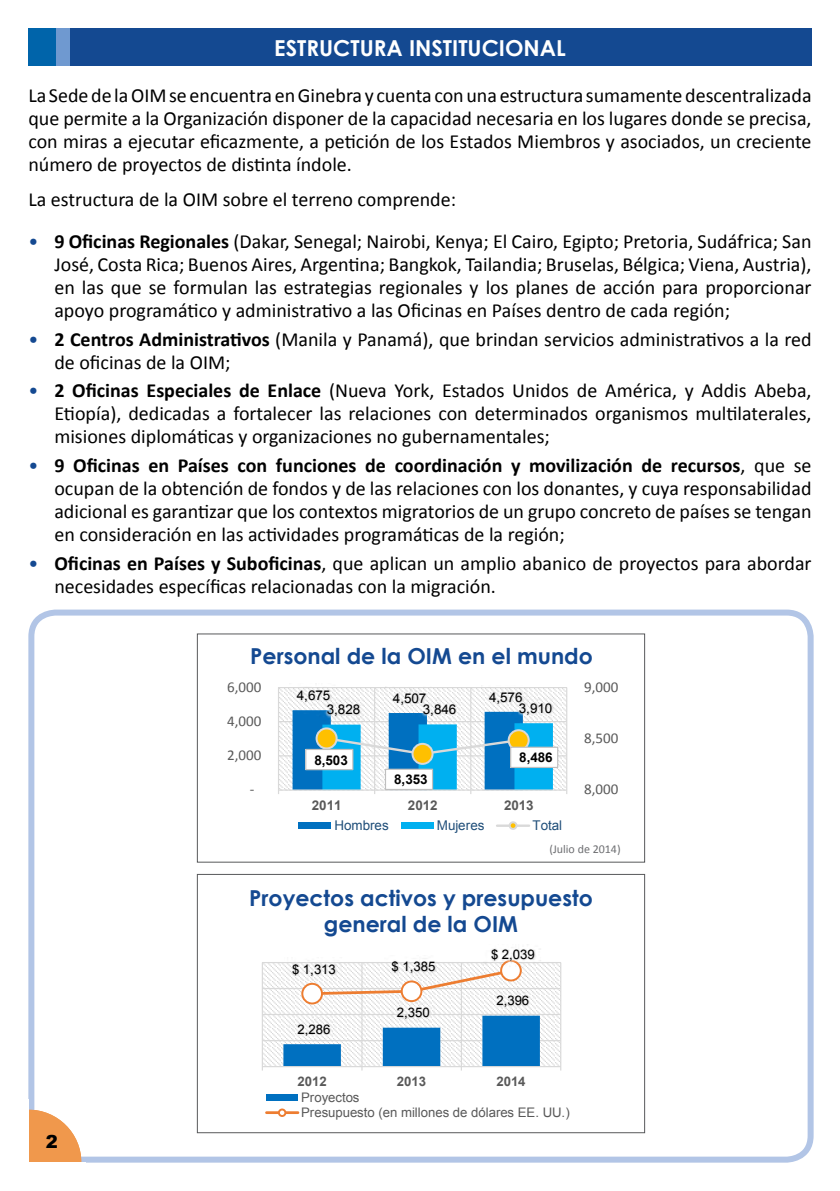
<style>
.page{position:relative;width:840px;height:1191px;background:#fff}
.page>*{position:absolute;margin:0;border:0;box-sizing:border-box;transform-origin:0 0}
.t1{font:700 22px/26.4px "Century Gothic";color:#144991;text-align:center}
.t2{font:700 22px "Century Gothic";color:#fff}
.t3{font:20px/23px "Calibri";color:#000;text-align:justify}
.t4{font:900 18px "Arial";color:#000}
.t5{font:15px "Calibri";color:#595959}
.t6{font:13.4px "Arial";letter-spacing:-.005em;color:#000}
.t7{font:13.4px "Arial";letter-spacing:-.005em;color:#1f4e79}
.t8{font:700 13.4px "Arial";letter-spacing:-.005em;color:#000}
.t9{font:700 13.4px "Arial";letter-spacing:-.005em;color:#595959}
.t10{font:13.2px/14.8px "Arial";letter-spacing:-.005em;color:#595959}
.t11{font:13.2px "Arial";letter-spacing:-.005em;color:#000}
.t12{font:700 13.2px "Arial";letter-spacing:-.005em;color:#595959}
.t13{font:12px "Calibri";color:#6d6e71}
.s1{color:#144991}
.s2{font-weight:700}
</style>
<div class="page">
<svg style="left:263px;top:963px;width:297px;height:103px"></svg>
<hr style="left:262px;top:1040px;width:298px;height:1px;background:#d9d9d9">
<hr style="left:262px;top:1014px;width:298px;height:1px;background:#d9d9d9">
<hr style="left:262px;top:988px;width:298px;height:1px;background:#d9d9d9">
<hr style="left:262px;top:962px;width:298px;height:1px;background:#d9d9d9">
<hr style="left:261px;top:962px;width:2px;height:104px;background:#d9d9d9">
<hr style="left:361px;top:962px;width:1px;height:104px;background:#d9d9d9">
<hr style="left:460px;top:962px;width:1px;height:104px;background:#d9d9d9">
<hr style="left:560px;top:962px;width:1px;height:104px;background:#d9d9d9">
<hr style="left:262px;top:1066px;width:298px;height:1px;background:#d9d9d9">
<svg style="left:283px;top:1015px;width:256px;height:55px"></svg>
<svg style="left:322px;top:967px;width:192px;height:29px"></svg>
<div style="left:302px;top:983px;width:20px;height:20px;background:#fff;border-radius:50%"></div>
<div style="left:301px;top:982px;width:22px;height:22px;border:2px solid #ed7d31;border-radius:50%"></div>
<div style="left:401px;top:981px;width:20px;height:20px;background:#fff;border-radius:50%"></div>
<div style="left:400px;top:980px;width:22px;height:22px;border:2px solid #ed7d31;border-radius:50%"></div>
<div style="left:501px;top:960px;width:19px;height:20px;background:#fff;border-radius:50%"></div>
<div style="left:500px;top:959px;width:21px;height:22px;border:2px solid #ed7d31;border-radius:50%"></div>
<img style="left:287px;top:1015px;width:57px;height:32px">
<img style="left:289px;top:1018px;width:52px;height:26px">
<img style="left:386px;top:998px;width:58px;height:33px">
<img style="left:389px;top:1001px;width:52px;height:27px">
<img style="left:485px;top:986px;width:58px;height:33px">
<img style="left:488px;top:989px;width:52px;height:27px">
<img style="left:281px;top:963px;width:69px;height:24px">
<img style="left:284px;top:960px;width:63px;height:24px">
<img style="left:381px;top:963px;width:69px;height:22px">
<img style="left:384px;top:958px;width:63px;height:24px">
<img style="left:480px;top:963px;width:69px;height:9px">
<img style="left:483px;top:948px;width:63px;height:21px">
<div style="left:266px;top:1094px;width:32px;height:7px;background:#0070c0"></div>
<hr style="left:266px;top:1111px;width:32px;height:3px;background:#ed7d31">
<div style="left:279px;top:1109px;width:6px;height:7px;background:#fff;border-radius:50%"></div>
<div style="left:278px;top:1108px;width:8px;height:9px;border:2px solid #ed7d31;border-radius:50%"></div>
<div style="left:28px;top:609px;width:785px;height:553px;border:6px solid #b2c5e6;border-radius:24px"></div>
<div style="left:28px;top:28px;width:783px;height:38px;background:#144991"></div>
<div style="left:52px;top:28px;width:17px;height:38px;background:#6f99d0"></div>
<div style="left:28px;top:28px;width:27px;height:38px;background:#0064aa"></div>
<svg style="left:28px;top:1109px;width:53px;height:53px"></svg>
<div style="left:197px;top:874px;width:447px;height:259px;border:1px solid #58595b"></div>
<svg style="left:279px;top:688px;width:287px;height:101px"></svg>
<hr style="left:278px;top:755px;width:288px;height:1px;background:#d9d9d9">
<hr style="left:278px;top:721px;width:288px;height:1px;background:#d9d9d9">
<hr style="left:278px;top:687px;width:288px;height:1px;background:#d9d9d9">
<hr style="left:278px;top:687px;width:1px;height:103px;background:#d9d9d9">
<hr style="left:374px;top:687px;width:1px;height:103px;background:#d9d9d9">
<hr style="left:470px;top:687px;width:1px;height:103px;background:#d9d9d9">
<hr style="left:566px;top:687px;width:1px;height:103px;background:#d9d9d9">
<hr style="left:278px;top:789px;width:288px;height:1px;background:#d9d9d9">
<svg style="left:292px;top:710px;width:260px;height:84px"></svg>
<div style="left:316px;top:728px;width:20px;height:20px;background:#ffc000;border-radius:50%"></div>
<div style="left:315px;top:727px;width:22px;height:22px;border:2px solid #d9d9d9;border-radius:50%"></div>
<div style="left:412px;top:744px;width:20px;height:20px;background:#ffc000;border-radius:50%"></div>
<div style="left:411px;top:743px;width:22px;height:22px;border:2px solid #d9d9d9;border-radius:50%"></div>
<div style="left:508px;top:730px;width:20px;height:20px;background:#ffc000;border-radius:50%"></div>
<div style="left:507px;top:729px;width:22px;height:22px;border:2px solid #d9d9d9;border-radius:50%"></div>
<img style="left:286px;top:688px;width:59px;height:25px">
<img style="left:289px;top:688px;width:53px;height:22px">
<img style="left:382px;top:688px;width:59px;height:28px">
<img style="left:385px;top:688px;width:53px;height:25px">
<img style="left:478px;top:688px;width:59px;height:27px">
<img style="left:481px;top:688px;width:53px;height:24px">
<img style="left:316px;top:695px;width:59px;height:33px">
<img style="left:319px;top:698px;width:53px;height:27px">
<img style="left:412px;top:694px;width:58px;height:34px">
<img style="left:415px;top:697px;width:52px;height:28px">
<img style="left:508px;top:693px;width:58px;height:33px">
<img style="left:511px;top:696px;width:52px;height:27px">
<div style="left:305px;top:749px;width:47px;height:20px;background:#fff"></div>
<div style="left:305px;top:749px;width:48px;height:21px;border:1px solid #bfbfbf"></div>
<div style="left:385px;top:769px;width:47px;height:20px;background:#fff"></div>
<div style="left:384px;top:768px;width:49px;height:22px;border:1px solid #bfbfbf"></div>
<div style="left:510px;top:747px;width:47px;height:20px;background:#fff"></div>
<div style="left:510px;top:746px;width:48px;height:22px;border:1px solid #bfbfbf"></div>
<div style="left:299px;top:822px;width:32px;height:7px;background:#0070c0"></div>
<div style="left:401px;top:822px;width:32px;height:7px;background:#00b0f0"></div>
<hr style="left:496px;top:824px;width:33px;height:3px;background:#d9d9d9">
<div style="left:509px;top:822px;width:7px;height:7px;background:#ffc000;border-radius:50%"></div>
<div style="left:508px;top:821px;width:9px;height:9px;border:2px solid #d9d9d9;border-radius:50%"></div>
<p class="t2" style="left:274px;top:32px;width:293px">ESTRUCTURA INSTITUCIONAL</p>
<p class="t3" style="left:28px;top:84px;width:784px">La Sede de la OIM se encuentra en Ginebra y cuenta con una estructura sumamente descentralizada que permite a la Organización disponer de la capacidad necesaria en los lugares donde se precisa, con miras a ejecutar eficazmente, a petición de los Estados Miembros y asociados, un creciente número de proyectos de distinta índole.</p>
<p class="t3" style="left:28px;top:187px;width:429px">La estructura de la OIM sobre el terreno comprende:</p>
<p class="t3" style="left:54px;top:230px;width:758px;text-indent:-26px"><span class="s1">•</span> <span class="s2">9 Oficinas Regionales</span> (Dakar, Senegal; Nairobi, Kenya; El Cairo, Egipto; Pretoria, Sudáfrica; San José, Costa Rica; Buenos Aires, Argentina; Bangkok, Tailandia; Bruselas, Bélgica; Viena, Austria), en las que se formulan las estrategias regionales y los planes de acción para proporcionar apoyo programático y administrativo a las Oficinas en Países dentro de cada región;</p>
<p class="t3" style="left:54px;top:327px;width:758px;text-indent:-26px"><span class="s1">•</span> <span class="s2">2 Centros Administrativos</span> (Manila y Panamá), que brindan servicios administrativos a la red de oficinas de la OIM;</p>
<p class="t3" style="left:54px;top:379px;width:758px;text-indent:-26px"><span class="s1">•</span> <span class="s2">2 Oficinas Especiales de Enlace</span> (Nueva York, Estados Unidos de América, y Addis Abeba, Etiopía), dedicadas a fortalecer las relaciones con determinados organismos multilaterales, misiones diplomáticas y organizaciones no gubernamentales;</p>
<p class="t3" style="left:54px;top:454px;width:758px;text-indent:-26px"><span class="s1">•</span> <span class="s2">9 Oficinas en Países con funciones de coordinación y movilización de recursos</span>, que se ocupan de la obtención de fondos y de las relaciones con los donantes, y cuya responsabilidad adicional es garantizar que los contextos migratorios de un grupo concreto de países se tengan en consideración en las actividades programáticas de la región;</p>
<p class="t3" style="left:54px;top:551px;width:758px;text-indent:-26px"><span class="s1">•</span> <span class="s2">Oficinas en Países y Suboficinas</span>, que aplican un amplio abanico de proyectos para abordar necesidades específicas relacionadas con la migración.</p>
<p class="t1" style="left:250px;top:641px;width:344px">Personal de la OIM en el mundo</p>
<p class="t5" style="left:227px;top:677px;width:36px">6,000</p>
<p class="t5" style="left:227px;top:711px;width:36px">4,000</p>
<p class="t5" style="left:227px;top:745px;width:36px">2,000</p>
<p class="t5" style="left:250px;top:780px;width:6px">-</p>
<p class="t6" style="left:297px;top:686px;width:35px">4,675</p>
<p class="t6" style="left:393px;top:689px;width:35px">4,507</p>
<p class="t6" style="left:488px;top:688px;width:35px">4,576</p>
<p class="t6" style="left:326px;top:701px;width:35px">3,828</p>
<p class="t6" style="left:422px;top:700px;width:35px">3,846</p>
<p class="t6" style="left:518px;top:699px;width:35px">3,910</p>
<p class="t8" style="left:314px;top:751px;width:35px">8,503</p>
<p class="t8" style="left:394px;top:770px;width:35px">8,353</p>
<p class="t8" style="left:519px;top:748px;width:35px">8,486</p>
<p class="t5" style="left:584px;top:677px;width:36px">9,000</p>
<p class="t5" style="left:584px;top:728px;width:36px">8,500</p>
<p class="t5" style="left:584px;top:780px;width:36px">8,000</p>
<p class="t9" style="left:312px;top:796px;width:31px">2011</p>
<p class="t9" style="left:407px;top:796px;width:31px">2012</p>
<p class="t9" style="left:503px;top:796px;width:31px">2013</p>
<p class="t7" style="left:334px;top:816px;width:56px">Hombres</p>
<p class="t7" style="left:436px;top:816px;width:49px">Mujeres</p>
<p class="t7" style="left:532px;top:816px;width:31px">Total</p>
<p class="t13" style="left:549px;top:841px;width:73px">(Julio de 2014)</p>
<p class="t1" style="left:249px;top:883px;width:345px">Proyectos activos y presupuesto general de la OIM</p>
<p class="t11" style="left:292px;top:960px;width:45px">$ 1,313</p>
<p class="t11" style="left:391px;top:958px;width:45px">$ 1,385</p>
<p class="t11" style="left:297px;top:1020px;width:34px">2,286</p>
<p class="t11" style="left:396px;top:1004px;width:34px">2,350</p>
<p class="t11" style="left:491px;top:946px;width:45px">$ 2,039</p>
<p class="t11" style="left:496px;top:992px;width:34px">2,396</p>
<p class="t4" style="left:46px;top:1128px;width:14px">2</p>
<p class="t12" style="left:297px;top:1072px;width:31px">2012</p>
<p class="t12" style="left:397px;top:1072px;width:31px">2013</p>
<p class="t12" style="left:496px;top:1072px;width:31px">2014</p>
<p class="t10" style="left:301px;top:1090px;width:270px">Proyectos<br>Presupuesto (en millones de dólares EE. UU.)</p>
</div>
